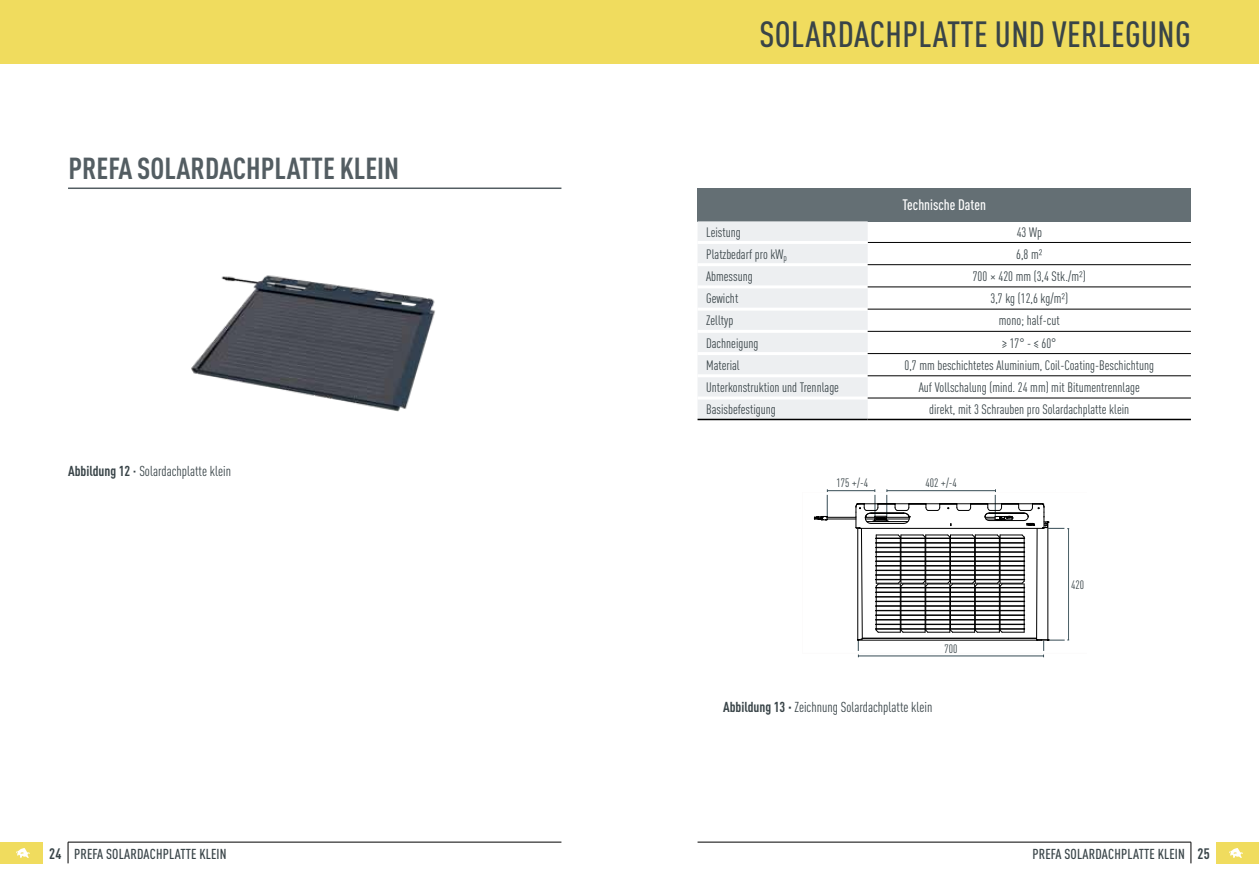
<style>
.page{position:relative;width:1259px;height:893px;background:#fff}
.page>*{position:absolute;margin:0;border:0;box-sizing:border-box;transform-origin:0 0}
.t1{font:500 condensed 36px "DIN Pro";letter-spacing:.01em;color:#394448}
.t2{font:700 condensed 30px "DIN Pro";color:#535d62}
.t3{font:500 condensed 15px "DIN Pro";color:#fff}
.t4{font:condensed 14.25px "DIN Pro";color:#394448}
.t5{font:500 condensed 14.25px "DIN Pro";letter-spacing:.01em;color:#394448}
.t6{font:condensed 13.5px "DIN Pro";color:#394448}
.t7{font:condensed 12px "DIN Pro";color:#394448}
.s1{font-weight:700}
.s2{font-weight:500}
.s3{font-weight:700;font-size:15px}
</style>
<div class="page">
<div style="left:1216px;top:842px;width:43px;height:21px;background:#f0dc5e"></div>
<hr style="left:697px;top:842px;width:494px;height:1px;background:#000">
<svg style="left:1190px;top:842px;width:1px;height:21px"></svg>
<svg style="left:1229px;top:848px;width:13px;height:10px"></svg>
<div style="left:0;top:842px;width:43px;height:21px;background:#f0dc5e"></div>
<hr style="left:68px;top:842px;width:493px;height:1px;background:#000">
<svg style="left:68px;top:842px;width:1px;height:21px"></svg>
<svg style="left:16px;top:848px;width:14px;height:10px"></svg>
<div style="left:0;top:0;width:1259px;height:64px;background:#f0dc5e"></div>
<hr style="left:68px;top:188px;width:493px;height:1px;background:#535d62">
<img style="left:191px;top:275px;width:244px;height:137px">
<div style="left:697px;top:188px;width:494px;height:33px;background:#646f74"></div>
<div style="left:697px;top:221px;width:170px;height:198px;background:#edeff1"></div>
<hr style="left:867px;top:242px;width:324px;height:1px;background:#000">
<hr style="left:697px;top:241px;width:170px;height:3px;background:#fff">
<hr style="left:697px;top:263px;width:170px;height:3px;background:#fff">
<hr style="left:697px;top:285px;width:170px;height:3px;background:#fff">
<hr style="left:697px;top:308px;width:170px;height:3px;background:#fff">
<hr style="left:697px;top:330px;width:170px;height:3px;background:#fff">
<hr style="left:697px;top:352px;width:170px;height:3px;background:#fff">
<hr style="left:697px;top:374px;width:170px;height:3px;background:#fff">
<hr style="left:697px;top:396px;width:170px;height:3px;background:#fff">
<hr style="left:867px;top:264px;width:324px;height:1px;background:#000">
<hr style="left:867px;top:287px;width:324px;height:1px;background:#000">
<hr style="left:867px;top:309px;width:324px;height:1px;background:#000">
<hr style="left:867px;top:331px;width:324px;height:1px;background:#000">
<hr style="left:867px;top:353px;width:324px;height:1px;background:#000">
<hr style="left:867px;top:375px;width:324px;height:1px;background:#000">
<hr style="left:867px;top:398px;width:324px;height:1px;background:#000">
<hr style="left:697px;top:419px;width:170px;height:1px;background:#000">
<hr style="left:867px;top:419px;width:324px;height:1px;background:#000">
<svg style="left:826px;top:489px;width:218px;height:168px"></svg>
<svg style="left:813px;top:492px;width:257px;height:161px"></svg>
<h2 class="t2" style="left:68px;top:146px;width:332px">PREFA SOLARDACHPLATTE KLEIN</h2>
<p class="t4" style="left:68px;top:460px;width:164px"><span class="s1">Abbildung 12</span> · Solardachplatte klein</p>
<h1 class="t1" style="left:732px;top:7px;width:460px">5 SOLARDACHPLATTE UND VERLEGUNG</h1>
<p class="t3" style="left:902px;top:194px;width:85px">Technische Daten</p>
<p class="t6" style="left:706px;top:222px;width:36px">Leistung</p>
<p class="t6" style="left:1016px;top:222px;width:27px">43 Wp</p>
<p class="t6" style="left:706px;top:244px;width:82px">Platzbedarf pro kW<sub>p</sub></p>
<p class="t6" style="left:1016px;top:244px;width:28px">6,8 m²</p>
<p class="t6" style="left:706px;top:266px;width:48px">Abmessung</p>
<p class="t6" style="left:972px;top:266px;width:115px">700 × 420 mm (3,4 Stk./m²)</p>
<p class="t6" style="left:706px;top:289px;width:34px">Gewicht</p>
<p class="t6" style="left:990px;top:289px;width:79px">3,7 kg (12,6 kg/m²)</p>
<p class="t6" style="left:706px;top:311px;width:29px">Zelltyp</p>
<p class="t6" style="left:999px;top:311px;width:62px">mono; half-cut</p>
<p class="t6" style="left:706px;top:333px;width:54px">Dachneigung</p>
<p class="t6" style="left:1002px;top:333px;width:56px">≥ 17° - ≤ 60°</p>
<p class="t6" style="left:706px;top:355px;width:35px">Material</p>
<p class="t6" style="left:904px;top:355px;width:251px">0,7 mm beschichtetes Aluminium, Coil-Coating-Beschichtung</p>
<p class="t6" style="left:706px;top:378px;width:134px">Unterkonstruktion und Trennlage</p>
<p class="t6" style="left:918px;top:378px;width:222px">Auf Vollschalung (mind. 24 mm) mit Bitumentrennlage</p>
<p class="t6" style="left:706px;top:400px;width:71px">Basisbefestigung</p>
<p class="t6" style="left:929px;top:400px;width:202px">direkt, mit 3 Schrauben pro Solardachplatte klein</p>
<p class="t7" style="left:836px;top:474px;width:33px">175 +/-4</p>
<p class="t7" style="left:925px;top:474px;width:33px">402 +/-4</p>
<p class="t7" style="left:944px;top:641px;width:14px">700</p>
<p class="t4" style="left:723px;top:696px;width:211px"><span class="s1">Abbildung 13</span> <span class="s2">·</span> Zeichnung Solardachplatte klein</p>
<p class="t7" style="left:1071px;top:576px;width:14px">420</p>
<p class="t5" style="left:49px;top:843px;width:64px"><span class="s3">24</span> PREFA SOLAR</p>
<p class="t5" style="left:137px;top:843px;width:89px">DACHPLATTE KLEIN</p>
<p class="t5" style="left:1032px;top:843px;width:39px">PREFA SOLAR</p>
<p class="t5" style="left:1095px;top:843px;width:116px">DACHPLATTE KLEIN <span class="s3">25</span></p>
</div>
